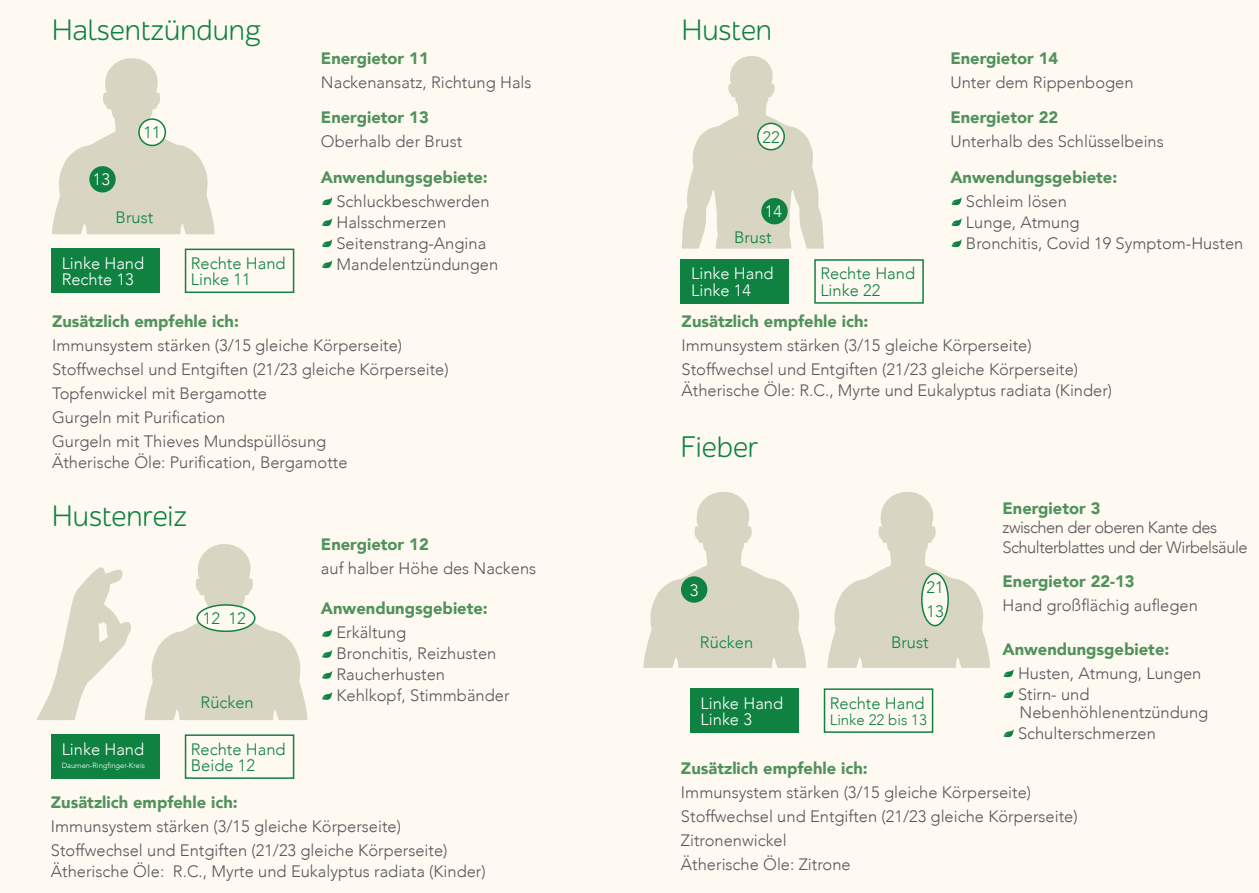
<style>
.page{position:relative;width:1259px;height:893px;background:#fef9f1}
.page>*{position:absolute;margin:0;border:0;box-sizing:border-box;transform-origin:0 0}
.t1{font:30px "ALS Schlangesans";color:#0f8241}
.t2{font:300 16.5px/21px "Avenir";color:#57585a}
.t3{font:900 16.5px "Avenir";color:#51925c}
.t4{font:300 16.5px/16.5px "Avenir";color:#0f8241}
.t5{font:300 16.5px/16.5px "Avenir";color:#fff}
.t6{font:300 16.5px/19.5px "Avenir";letter-spacing:-.03em;color:#57585a}
.t7{font:300 15px "Avenir";color:#0f8241}
.t8{font:300 7.5px "Avenir";color:#fff}
</style>
<div class="page">
<svg style="left:681px;top:56px;width:143px;height:193px"></svg>
<div style="left:51px;top:249px;width:108px;height:44px;background:#0f8241"></div>
<div style="left:680px;top:259px;width:108px;height:45px;background:#0f8241"></div>
<div style="left:51px;top:734px;width:108px;height:45px;background:#0f8241"></div>
<div style="left:185px;top:249px;width:109px;height:44px;background:#fef9f1;border:2px solid #0f8241"></div>
<div style="left:814px;top:259px;width:110px;height:45px;background:#fef9f1;border:2px solid #0f8241"></div>
<div style="left:185px;top:734px;width:109px;height:45px;background:#fef9f1;border:2px solid #0f8241"></div>
<svg style="left:322px;top:197px;width:10px;height:9px"></svg>
<svg style="left:322px;top:218px;width:10px;height:9px"></svg>
<svg style="left:322px;top:239px;width:10px;height:9px"></svg>
<svg style="left:322px;top:260px;width:10px;height:9px"></svg>
<svg style="left:951px;top:198px;width:10px;height:8px"></svg>
<svg style="left:951px;top:219px;width:10px;height:8px"></svg>
<svg style="left:951px;top:240px;width:10px;height:8px"></svg>
<svg style="left:322px;top:629px;width:10px;height:8px"></svg>
<svg style="left:322px;top:650px;width:10px;height:8px"></svg>
<svg style="left:322px;top:671px;width:10px;height:8px"></svg>
<svg style="left:322px;top:692px;width:10px;height:8px"></svg>
<svg style="left:52px;top:58px;width:162px;height:176px"></svg>
<div style="left:89px;top:166px;width:27px;height:26px;background:#0f8241;border-radius:50%"></div>
<div style="left:761px;top:198px;width:26px;height:26px;background:#0f8241;border-radius:50%"></div>
<div style="left:139px;top:119px;width:26px;height:26px;background:#fef9f1;border-radius:50%"></div>
<div style="left:138px;top:118px;width:28px;height:28px;border:2px solid #0f8241;border-radius:50%"></div>
<div style="left:758px;top:123px;width:26px;height:27px;background:#fef9f1;border-radius:50%"></div>
<div style="left:757px;top:123px;width:28px;height:27px;border:2px solid #0f8241;border-radius:50%"></div>
<svg style="left:145px;top:544px;width:162px;height:176px"></svg>
<div style="left:197px;top:605px;width:58px;height:26px;background:#fef9f1;border-radius:50%"></div>
<div style="left:196px;top:604px;width:59px;height:28px;border:2px solid #0f8241;border-radius:50%"></div>
<svg style="left:36px;top:567px;width:95px;height:153px"></svg>
<div style="left:690px;top:688px;width:108px;height:45px;background:#0f8241"></div>
<div style="left:824px;top:688px;width:109px;height:45px;background:#fef9f1;border:2px solid #0f8241"></div>
<svg style="left:1003px;top:670px;width:10px;height:8px"></svg>
<svg style="left:1003px;top:691px;width:10px;height:8px"></svg>
<svg style="left:1003px;top:730px;width:10px;height:8px"></svg>
<svg style="left:643px;top:492px;width:163px;height:176px"></svg>
<svg style="left:827px;top:492px;width:163px;height:176px"></svg>
<div style="left:681px;top:576px;width:26px;height:27px;background:#0f8241;border-radius:50%"></div>
<div style="left:922px;top:573px;width:26px;height:53px;background:#fef9f1;border-radius:50%"></div>
<div style="left:921px;top:573px;width:28px;height:53px;border:2px solid #0f8241;border-radius:50%"></div>
<h1 class="t1" style="left:52px;top:13px;width:211px">Halsentzündung</h1>
<h1 class="t1" style="left:681px;top:13px;width:92px">Husten</h1>
<p class="t3" style="left:321px;top:44px;width:109px">Energietor 11</p>
<p class="t2" style="left:321px;top:72px;width:212px">Nackenansatz, Richtung Hals</p>
<p class="t3" style="left:321px;top:103px;width:109px">Energietor 13</p>
<p class="t2" style="left:321px;top:130px;width:143px">Oberhalb der Brust</p>
<p class="t4" style="left:144px;top:124px;width:19px">11</p>
<p class="t4" style="left:762px;top:129px;width:19px">22</p>
<p class="t3" style="left:321px;top:163px;width:168px">Anwendungsgebiete:</p>
<p class="t2" style="left:336px;top:190px;width:163px">Schluckbeschwerden<br>Halsschmerzen<br>Seitenstrang-Angina<br>Mandelentzündungen</p>
<p class="t5" style="left:93px;top:172px;width:19px">13</p>
<p class="t5" style="left:765px;top:203px;width:19px">14</p>
<p class="t4" style="left:116px;top:209px;width:39px">Brust</p>
<p class="t4" style="left:734px;top:229px;width:39px">Brust</p>
<p class="t5" style="left:62px;top:255px;width:84px">Linke Hand<br>Rechte 13</p>
<p class="t5" style="left:691px;top:265px;width:84px">Linke Hand<br>Linke 14</p>
<p class="t4" style="left:191px;top:255px;width:96px">Rechte Hand<br>Linke 11</p>
<p class="t4" style="left:820px;top:265px;width:96px">Rechte Hand<br>Linke 22</p>
<p class="t3" style="left:950px;top:44px;width:109px">Energietor 14</p>
<p class="t2" style="left:950px;top:72px;width:185px">Unter dem Rippenbogen</p>
<p class="t3" style="left:950px;top:103px;width:109px">Energietor 22</p>
<p class="t2" style="left:950px;top:130px;width:215px">Unterhalb des Schlüsselbeins</p>
<p class="t3" style="left:950px;top:163px;width:168px">Anwendungsgebiete:</p>
<p class="t2" style="left:966px;top:190px;width:279px">Schleim lösen<br>Lunge, Atmung<br>Bronchitis, Covid 19 Symptom-Husten</p>
<p class="t3" style="left:52px;top:307px;width:188px">Zusätzlich empfehle ich:</p>
<p class="t2" style="left:52px;top:333px;width:398px;line-height:24px">Immunsystem stärken (3/15 gleiche Körperseite)<br>Stoffwechsel und Entgiften (21/23 gleiche Körperseite)<br>Topfenwickel mit Bergamotte<br>Gurgeln mit Purification<br>Gurgeln mit Thieves Mundspüllösung</p>
<p class="t2" style="left:52px;top:452px;width:297px">Ätherische Öle: Purification, Bergamotte</p>
<p class="t3" style="left:681px;top:307px;width:188px">Zusätzlich empfehle ich:</p>
<p class="t2" style="left:681px;top:333px;width:398px;line-height:24px">Immunsystem stärken (3/15 gleiche Körperseite)<br>Stoffwechsel und Entgiften (21/23 gleiche Körperseite)</p>
<p class="t2" style="left:681px;top:380px;width:432px">Ätherische Öle: R.C., Myrte und Eukalyptus radiata (Kinder)</p>
<h1 class="t1" style="left:680px;top:431px;width:79px">Fieber</h1>
<h1 class="t1" style="left:52px;top:499px;width:137px">Hustenreiz</h1>
<p class="t3" style="left:321px;top:530px;width:109px">Energietor 12</p>
<p class="t2" style="left:321px;top:558px;width:217px">auf halber Höhe des Nackens</p>
<p class="t5" style="left:690px;top:582px;width:10px">3</p>
<p class="t4" style="left:926px;top:575px;width:19px;line-height:24px">21<br>13</p>
<p class="t4" style="left:700px;top:634px;width:55px">Rücken</p>
<p class="t4" style="left:891px;top:634px;width:39px">Brust</p>
<p class="t3" style="left:321px;top:594px;width:168px">Anwendungsgebiete:</p>
<p class="t2" style="left:336px;top:622px;width:175px">Erkältung<br>Bronchitis, Reizhusten<br>Raucherhusten<br>Kehlkopf, Stimmbänder</p>
<p class="t4" style="left:203px;top:610px;width:44px">12 12</p>
<p class="t4" style="left:201px;top:694px;width:55px">Rücken</p>
<p class="t5" style="left:700px;top:695px;width:84px">Linke Hand<br>Linke 3</p>
<p class="t4" style="left:830px;top:695px;width:96px">Rechte Hand</p>
<p class="t7" style="left:830px;top:711px;width:99px">Linke 22 bis 13</p>
<p class="t3" style="left:1002px;top:494px;width:100px">Energietor 3</p>
<p class="t6" style="left:1002px;top:518px;width:247px">zwischen der oberen Kante des<br>Schulterblattes und der Wirbelsäule</p>
<p class="t3" style="left:1002px;top:567px;width:134px">Energietor 22-13</p>
<p class="t2" style="left:1002px;top:595px;width:197px">Hand großflächig auflegen</p>
<p class="t3" style="left:1002px;top:635px;width:168px">Anwendungsgebiete:</p>
<p class="t2" style="left:1018px;top:662px;width:185px">Husten, Atmung, Lungen<br>Stirn- und</p>
<p class="t2" style="left:1018px;top:701px;width:192px">Nebenhöhlenentzündung<br>Schulterschmerzen</p>
<p class="t5" style="left:62px;top:741px;width:84px">Linke Hand</p>
<p class="t8" style="left:62px;top:761px;width:85px">Daumen-Ringfinger-Kreis</p>
<p class="t4" style="left:191px;top:741px;width:96px">Rechte Hand<br>Beide 12</p>
<p class="t3" style="left:51px;top:788px;width:188px">Zusätzlich empfehle ich:</p>
<p class="t2" style="left:51px;top:815px;width:398px;line-height:24px">Immunsystem stärken (3/15 gleiche Körperseite)<br>Stoffwechsel und Entgiften (21/23 gleiche Körperseite)</p>
<p class="t2" style="left:51px;top:861px;width:436px">Ätherische Öle: R.C., Myrte und Eukalyptus radiata (Kinder)</p>
<p class="t3" style="left:681px;top:754px;width:188px">Zusätzlich empfehle ich:</p>
<p class="t2" style="left:681px;top:780px;width:398px;line-height:24px">Immunsystem stärken (3/15 gleiche Körperseite)<br>Stoffwechsel und Entgiften (21/23 gleiche Körperseite)<br>Zitronenwickel<br>Ätherische Öle: Zitrone</p>
</div>
